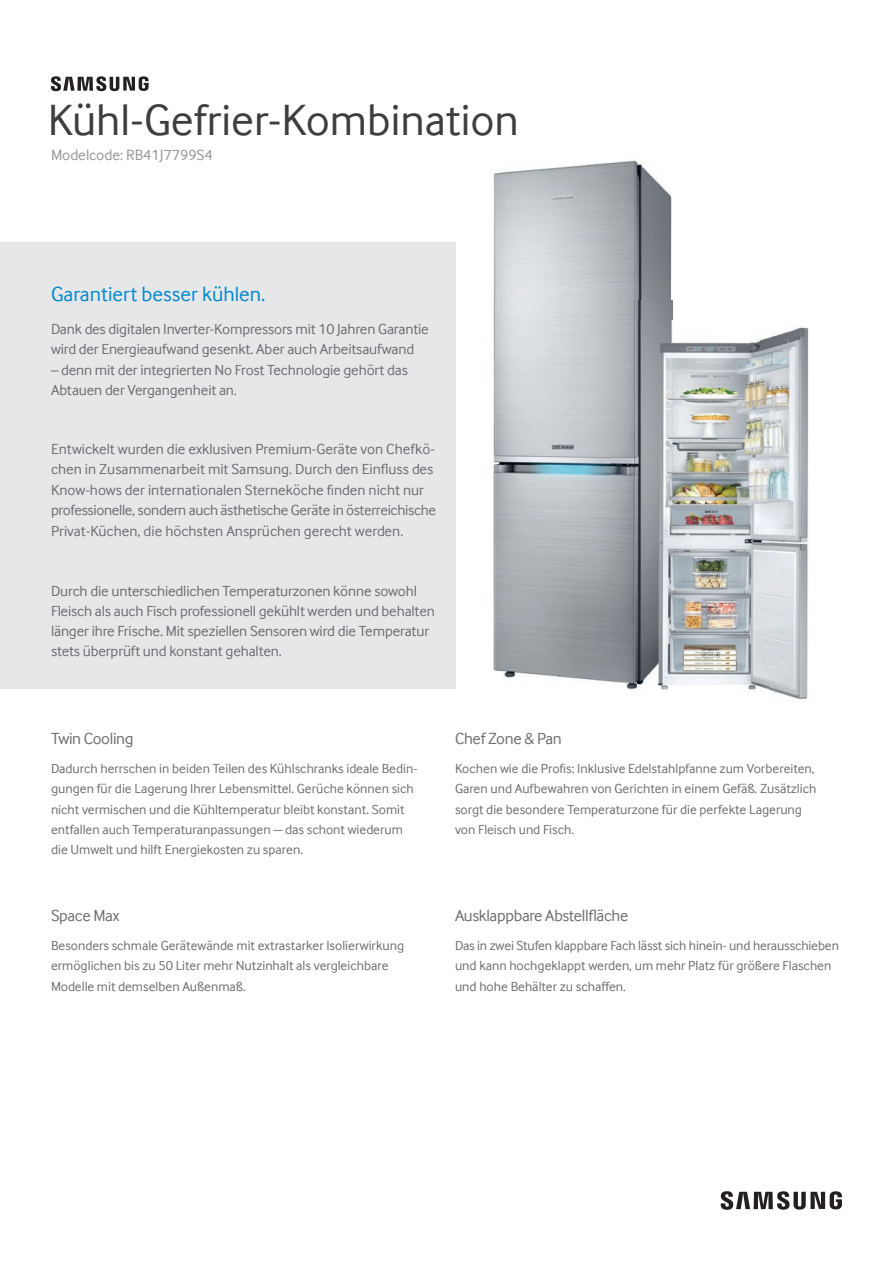
<style>
.page{position:relative;width:893px;height:1263px;background:#fff}
.page>*{position:absolute;margin:0;border:0;box-sizing:border-box;transform-origin:0 0}
.t1{font:45px "Samsung Inter Face";color:#3e3e3f}
.t2{font:21px "Samsung Inter Face";color:#0088ce}
.t3{font:16.5px "Samsung Inter Face";letter-spacing:-.02em;color:#6c6d70}
.t4{font:15.3px "Samsung Inter Face";color:#939598}
.t5{font:15px/20.2px "Samsung Inter Face";letter-spacing:-.01em;color:#6c6d70}
.t6{font:13.5px/20.2px "Samsung Inter Face";color:#6c6d70}
</style>
<div class="page">
<div style="left:0;top:242px;width:455px;height:447px;background:#e6e7e9"></div>
<img style="left:493px;top:160px;width:179px;height:140px">
<img style="left:493px;top:300px;width:130px;height:200px">
<img style="left:623px;top:300px;width:49px;height:21px">
<img style="left:492px;top:500px;width:120px;height:182px">
<svg style="left:51px;top:76px;width:98px;height:15px"></svg>
<img style="left:769px;top:327px;width:40px;height:282px">
<img style="left:769px;top:609px;width:39px;height:91px">
<img style="left:612px;top:321px;width:157px;height:370px">
<svg style="left:721px;top:1191px;width:121px;height:19px"></svg>
<h1 class="t1" style="left:48px;top:94px;width:473px">Kühl-Gefrier-Kombination</h1>
<p class="t4" style="left:51px;top:146px;width:163px">Modelcode: RB41J7799S4</p>
<h2 class="t2" style="left:51px;top:282px;width:216px">Garantiert besser kühlen.</h2>
<p class="t5" style="left:51px;top:319px;width:379px">Dank des digitalen Inverter-Kompressors mit 10 Jahren Garantie wird der Energieaufwand gesenkt. Aber auch Arbeitsaufwand</p>
<p class="t5" style="left:51px;top:359px;width:358px">– denn mit der integrierten No Frost Technologie gehört das<br>Abtauen der Vergangenheit an.</p>
<p class="t5" style="left:51px;top:439px;width:387px">Entwickelt wurden die exklusiven Premium-Geräte von Chefkö&shy;chen in Zusammenarbeit mit Samsung. Durch den Einfluss des Know-hows der internationalen Sterneköche finden nicht nur professionelle, sondern auch ästhetische Geräte in österreichische Privat-Küchen, die höchsten Ansprüchen gerecht werden.</p>
<p class="t5" style="left:51px;top:580px;width:385px">Durch die unterschiedlichen Temperaturzonen könne sowohl Fleisch als auch Fisch professionell gekühlt werden und behalten länger ihre Frische. Mit speziellen Sensoren wird die Temperatur stets überprüft und konstant gehalten.</p>
<p class="t3" style="left:51px;top:729px;width:84px">Twin Cooling</p>
<p class="t6" style="left:51px;top:758px;width:368px">Dadurch herrschen in beiden Teilen des Kühlschranks ideale Bedin&shy;gungen für die Lagerung Ihrer Lebensmittel. Gerüche können sich nicht vermischen und die Kühltemperatur bleibt konstant. Somit entfallen auch Temperaturanpassungen — das schont wiederum die Umwelt und hilft Energiekosten zu sparen.</p>
<p class="t3" style="left:51px;top:906px;width:70px">Space Max</p>
<p class="t6" style="left:51px;top:935px;width:355px">Besonders schmale Gerätewände mit extrastarker Isolierwirkung ermöglichen bis zu 50 Liter mehr Nutzinhalt als vergleichbare<br>Modelle mit demselben Außenmaß.</p>
<p class="t3" style="left:455px;top:729px;width:108px">Chef Zone &amp; Pan</p>
<p class="t6" style="left:455px;top:758px;width:363px">Kochen wie die Profis: Inklusive Edelstahlpfanne zum Vorbereiten, Garen und Aufbewahren von Gerichten in einem Gefäß. Zusätzlich sorgt die besondere Temperaturzone für die perfekte Lagerung von Fleisch und Fisch.</p>
<p class="t3" style="left:455px;top:906px;width:175px">Ausklappbare Abstellfläche</p>
<p class="t6" style="left:455px;top:935px;width:385px">Das in zwei Stufen klappbare Fach lässt sich hinein- und herausschieben und kann hochgeklappt werden, um mehr Platz für größere Flaschen und hohe Behälter zu schaffen.</p>
</div>
